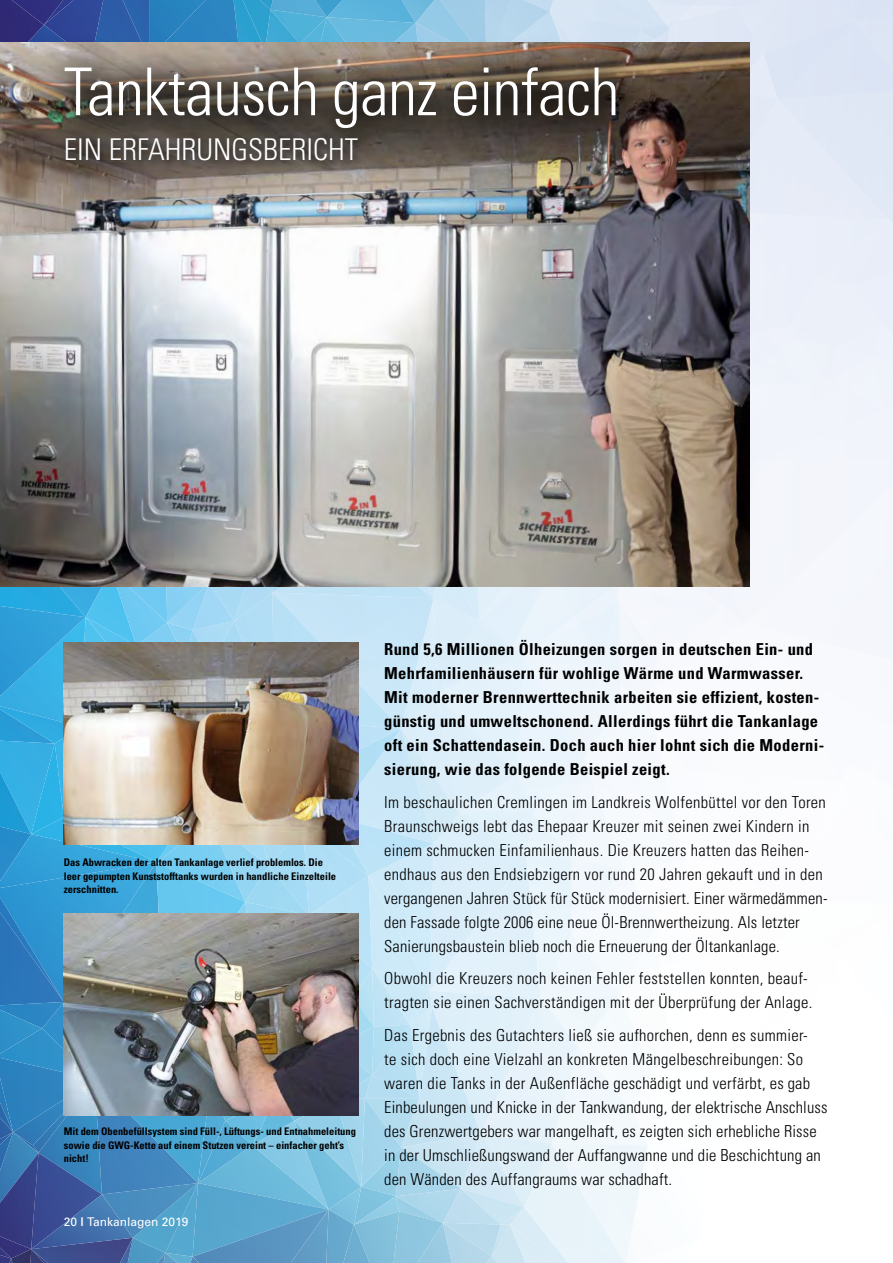
<style>
.page{position:relative;width:893px;height:1263px;background:#fff}
.page>*{position:absolute;margin:0;border:0;box-sizing:border-box;transform-origin:0 0}
.t1{font:300 condensed 66px "Univers";letter-spacing:-.01em;color:#fff}
.t2{font:300 condensed 30px "Univers";color:#fff}
.t3{font:300 condensed 16.5px/24px "Univers";letter-spacing:.02em;color:#000}
.t4{font:700 condensed 16.5px/24px "Univers";letter-spacing:.02em;color:#000}
.t5{font:12px "Univers";color:#fff}
.t6{font:700 condensed 10.5px/13.5px "Univers";color:#000}
.s1{font-weight:900}
</style>
<div class="page">
<img style="left:0;top:0;width:893px;height:1263px">
<img style="left:0;top:43px;width:750px;height:544px">
<img style="left:64px;top:642px;width:295px;height:202px">
<img style="left:64px;top:913px;width:295px;height:202px">
<div style="left:33px;top:34px;width:622px;height:132px;background:#000;opacity:.75"></div>
<div style="left:61px;top:134px;width:307px;height:38px;background:#000;opacity:.75"></div>
<h1 class="t1" style="left:64px;top:52px;width:557px">Tanktausch ganz einfach</h1>
<h2 class="t2" style="left:64px;top:132px;width:296px">EIN ERFAHRUNGSBERICHT</h2>
<p class="t6" style="left:64px;top:856px;width:274px">Das Abwracken der alten Tankanlage verlief problemlos. Die leer gepumpten Kunststofftanks wurden in handliche Einzelteile zerschnitten.</p>
<p class="t6" style="left:64px;top:1124px;width:294px">Mit dem Obenbefüllsystem sind Füll-, Lüftungs- und Entnahmeleitung sowie die GWG-Kette auf einem Stutzen vereint – einfacher geht’s nicht!</p>
<p class="t5" style="left:64px;top:1214px;width:126px">20 <span class="s1">|</span> Tankanlagen 2019</p>
<p class="t4" style="left:384px;top:637px;width:441px">Rund 5,6 Millionen Ölheizungen sorgen in deutschen Ein- und Mehrfamilienhäusern für wohlige Wärme und Warmwasser.<br>Mit moderner Brennwerttechnik arbeiten sie effizient, kosten&shy;günstig und umweltschonend. Allerdings führt die Tankanlage oft ein Schattendasein. Doch auch hier lohnt sich die Moderni&shy;sierung, wie das folgende Beispiel zeigt.</p>
<p class="t3" style="left:384px;top:790px;width:445px">Im beschaulichen Cremlingen im Landkreis Wolfenbüttel vor den Toren Braunschweigs lebt das Ehepaar Kreuzer mit seinen zwei Kindern in einem schmucken Einfamilienhaus. Die Kreuzers hatten das Reihen&shy;endhaus aus den Endsiebzigern vor rund 20 Jahren gekauft und in den vergangenen Jahren Stück für Stück modernisiert. Einer wärmedämmen&shy;den Fassade folgte 2006 eine neue Öl-Brennwertheizung. Als letzter Sanierungsbaustein blieb noch die Erneuerung der Öltankanlage.</p>
<p class="t3" style="left:384px;top:966px;width:430px">Obwohl die Kreuzers noch keinen Fehler feststellen konnten, beauf&shy;tragten sie einen Sachverständigen mit der Überprüfung der Anlage.</p>
<p class="t3" style="left:384px;top:1023px;width:445px">Das Ergebnis des Gutachters ließ sie aufhorchen, denn es summier-<br>te sich doch eine Vielzahl an konkreten Mängelbeschreibungen: So waren die Tanks in der Außenfläche geschädigt und verfärbt, es gab Einbeulungen und Knicke in der Tankwandung, der elektrische Anschluss des Grenzwertgebers war mangelhaft, es zeigten sich erhebliche Risse in der Umschließungswand der Auffangwanne und die Beschichtung an den Wänden des Auffangraums war schadhaft.</p>
</div>
